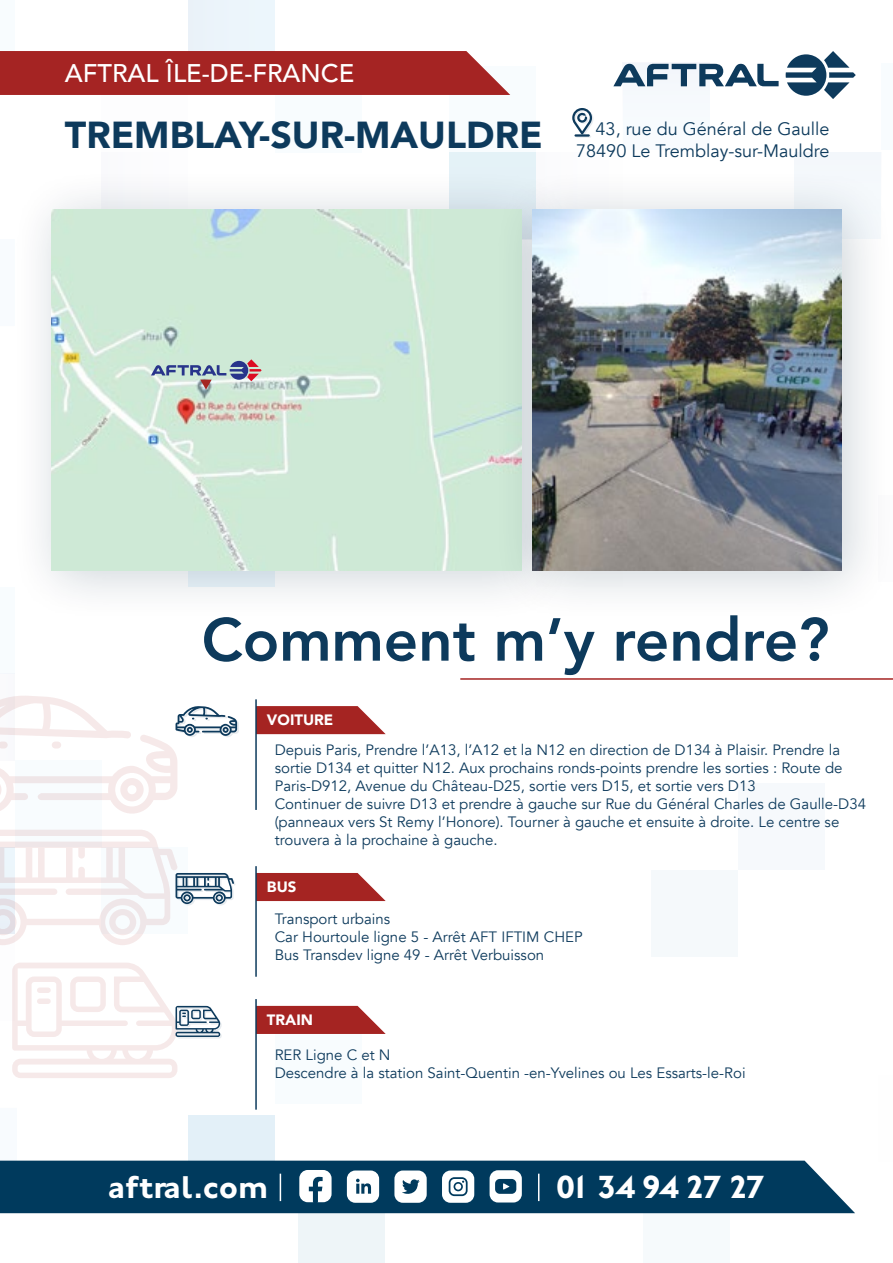
<style>
.page{position:relative;width:893px;height:1263px;background:#fff}
.page>*{position:absolute;margin:0;border:0;box-sizing:border-box;transform-origin:0 0}
.t1{font:800 60px "Avenir";color:#0d3a5c}
.t2{font:900 37.5px "Avenir";color:#0d3a5c}
.t3{font:700 33px "Johnston ITC Std";letter-spacing:-.09em;color:#fff}
.t4{font:700 32.55px "Johnston ITC Std";color:#fff}
.t5{font:500 25.5px "Avenir";color:#fff}
.t6{font:18px/21.6px "Avenir";color:#0d3a5c;text-align:right}
.t7{font:15px/18px "Avenir";color:#0d3a5c}
.t8{font:900 15px "Avenir";color:#fff}
</style>
<div class="page">
<div style="left:0;top:674px;width:15px;height:86px;background:#f9fafc"></div>
<div style="left:0;top:0;width:15px;height:66px;background:#f8fcfe"></div>
<div style="left:0;top:239px;width:15px;height:87px;background:#f8fbfe"></div>
<div style="left:102px;top:66px;width:86px;height:86px;background:#f7f7fc"></div>
<div style="left:102px;top:152px;width:86px;height:87px;background:#f7f7fc"></div>
<div style="left:0;top:587px;width:15px;height:87px;background:#f8fcfe"></div>
<div style="left:651px;top:870px;width:87px;height:87px;background:#f5f9fb"></div>
<div style="left:15px;top:760px;width:87px;height:87px;background:#f8fcfe"></div>
<div style="left:449px;top:66px;width:87px;height:86px;background:#f8fcfe"></div>
<div style="left:449px;top:152px;width:87px;height:87px;background:#e4f2f7"></div>
<div style="left:188px;top:1115px;width:87px;height:87px;background:#e3f0f8"></div>
<div style="left:275px;top:1016px;width:87px;height:87px;background:#f8fcfe"></div>
<div style="left:738px;top:783px;width:86px;height:87px;background:#f6f9fc"></div>
<div style="left:623px;top:63px;width:87px;height:87px;background:#f7fbfd"></div>
<div style="left:298px;top:1189px;width:86px;height:74px;background:#eef5f8"></div>
<div style="left:881px;top:63px;width:12px;height:87px;background:#f8fcfe"></div>
<div style="left:794px;top:152px;width:87px;height:87px;background:#f3f7fb"></div>
<div style="left:275px;top:66px;width:87px;height:87px;background:#f8fcfe"></div>
<div style="left:643px;top:1197px;width:87px;height:66px;background:#f6fafc"></div>
<div style="left:0;top:934px;width:15px;height:87px;background:#f7f7fc"></div>
<div style="left:0;top:1108px;width:17px;height:87px;background:#f8fbfe"></div>
<div style="left:188px;top:0;width:87px;height:66px;background:#ecf5fb"></div>
<svg style="left:786px;top:51px;width:70px;height:48px"></svg>
<svg style="left:613px;top:64px;width:166px;height:22px"></svg>
<div style="left:0;top:51px;width:510px;height:44px;background:#a52423"></div>
<div style="left:10px;top:167px;width:565px;height:456px;background:#092840;opacity:.2"></div>
<img style="left:51px;top:209px;width:441px;height:361px">
<div style="left:492px;top:167px;width:401px;height:456px;background:#092840;opacity:.2"></div>
<img style="left:533px;top:209px;width:309px;height:361px">
<svg style="left:151px;top:359px;width:111px;height:31px;background:#b2bbc1"></svg>
<svg style="left:0;top:830px;width:235px;height:115px"></svg>
<svg style="left:12px;top:963px;width:210px;height:115px"></svg>
<svg style="left:257px;top:706px;width:129px;height:28px;background:#af3d3b"></svg>
<svg style="left:257px;top:873px;width:129px;height:28px;background:#af3c3a"></svg>
<svg style="left:257px;top:1006px;width:129px;height:28px;background:#af3c3a"></svg>
<hr style="left:255px;top:699px;width:2px;height:111px;background:#0d3a5c">
<hr style="left:255px;top:866px;width:2px;height:111px;background:#0d3a5c">
<hr style="left:255px;top:999px;width:2px;height:111px;background:#0d3a5c">
<hr style="left:460px;top:678px;width:433px;height:2px;background:#a52423">
<svg style="left:0;top:696px;width:239px;height:118px"></svg>
<div style="left:0;top:1160px;width:855px;height:53px;background:#003a5d"></div>
<svg style="left:280px;top:1174px;width:1px;height:27px"></svg>
<svg style="left:538px;top:1174px;width:1px;height:27px"></svg>
<div style="left:394px;top:1170px;width:33px;height:33px;background:#fff;border-radius:8px"></div>
<svg style="left:402px;top:1179px;width:18px;height:15px"></svg>
<div style="left:442px;top:1170px;width:32px;height:33px;background:#fff;border-radius:8px"></div>
<svg style="left:449px;top:1177px;width:19px;height:19px"></svg>
<svg style="left:299px;top:1170px;width:33px;height:32px"></svg>
<div style="left:347px;top:1170px;width:32px;height:33px;background:#fff;border-radius:8px"></div>
<svg style="left:356px;top:1179px;width:15px;height:15px"></svg>
<div style="left:490px;top:1170px;width:32px;height:32px;background:#fff;border-radius:8px"></div>
<svg style="left:495px;top:1179px;width:21px;height:15px"></svg>
<svg style="left:572px;top:108px;width:21px;height:30px"></svg>
<h3 class="t5" style="left:65px;top:51px;width:291px">AFTRAL ÎLE-DE-FRANCE</h3>
<h2 class="t2" style="left:65px;top:103px;width:479px">TREMBLAY-SUR-MAULDRE</h2>
<p class="t6" style="left:576px;top:119px;width:255px">43, rue du Général de Gaulle<br>78490 Le Tremblay-sur-Mauldre</p>
<h1 class="t1" style="left:202px;top:585px;width:629px">Comment m’y rendre?</h1>
<p class="t8" style="left:267px;top:707px;width:68px">VOITURE</p>
<p class="t7" style="left:275px;top:741px;width:593px">Depuis Paris, Prendre l’A13, l’A12 et la N12 en direction de D134 à Plaisir. Prendre la sortie D134 et quitter N12. Aux prochains ronds-points prendre les sorties : Route de Paris-D912, Avenue du Château-D25, sortie vers D15, et sortie vers D13<br>Continuer de suivre D13 et prendre à gauche sur Rue du Général Charles de Gaulle-D34 (panneaux vers St Remy l’Honore). Tourner à gauche et ensuite à droite. Le centre se trouvera à la prochaine à gauche.</p>
<p class="t8" style="left:267px;top:874px;width:31px">BUS</p>
<p class="t7" style="left:275px;top:910px;width:309px">Transport urbains<br>Car Hourtoule ligne 5 - Arrêt AFT IFTIM CHEP<br>Bus Transdev ligne 49 - Arrêt Verbuisson</p>
<p class="t8" style="left:267px;top:1007px;width:48px">TRAIN</p>
<p class="t7" style="left:275px;top:1046px;width:472px">RER Ligne C et N<br>Descendre à la station Saint-Quentin -en-Yvelines ou Les Essarts-le-Roi</p>
<h3 class="t4" style="left:108px;top:1167px;width:161px">aftral.com</h3>
<h3 class="t3" style="left:556px;top:1167px;width:211px">01 34 94 27 27</h3>
</div>
